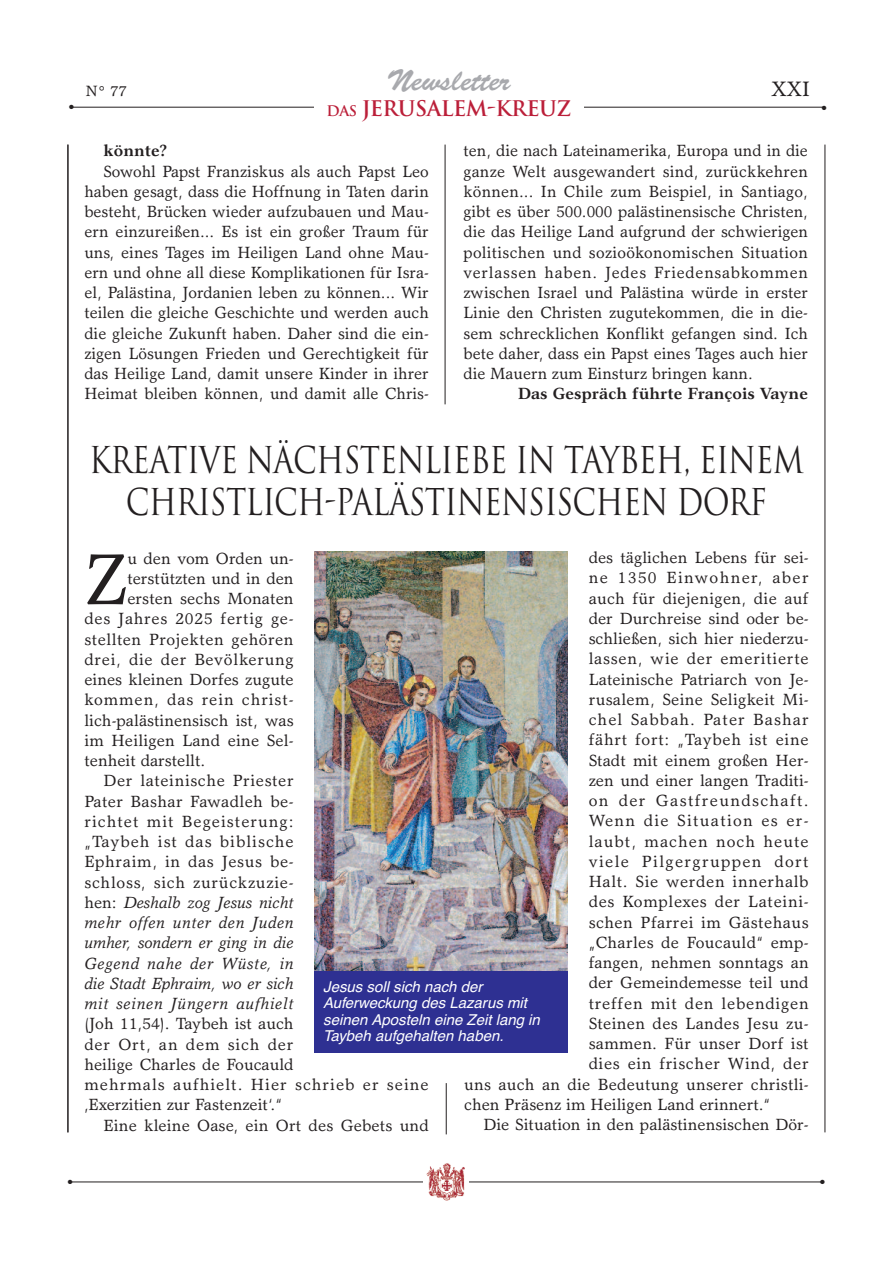
<style>
.page{position:relative;width:893px;height:1263px;background:#fff}
.page>*{position:absolute;margin:0;border:0;box-sizing:border-box;transform-origin:0 0}
.t1{font:72.6px "Garth Graphic";color:#231f20}
.t2{font:36px/42px "Trajan";letter-spacing:-.025em;color:#231f20;text-align:center;scale:.82 1}
.t3{font:30px "Brush Script";color:#a8a9ad}
.t4{font:700 21px "Trajan";letter-spacing:-.025em;color:#bb1f39}
.t5{font:21px "Garth Graphic";color:#231f20}
.t6{font:16.35px/20.2px "Garth Graphic";letter-spacing:.015em;color:#231f20;text-align:justify}
.t7{font:16.35px "Garth Graphic";letter-spacing:.045em;color:#231f20}
.t8{font:16.35px "Garth Graphic";letter-spacing:.08em;color:#231f20}
.t9{font:italic 16.35px "Garth Graphic";color:#231f20}
.t10{font:16.35px "Garth Graphic";letter-spacing:.04em;color:#231f20}
.t11{font:italic 16.35px "Garth Graphic";letter-spacing:.03em;color:#231f20}
.t12{font:16.35px "Garth Graphic";letter-spacing:.035em;color:#231f20}
.t13{font:16.35px "Garth Graphic";letter-spacing:.06em;color:#231f20}
.t14{font:16.35px "Garth Graphic";letter-spacing:.065em;color:#231f20}
.t15{font:700 16.35px "Garth Graphic";color:#231f20}
.t16{font:16.35px "Garth Graphic";letter-spacing:.055em;color:#231f20}
.t17{font:italic 15px/16.5px "Helvetica";color:#fff}
.t18{font:15px "Garth Graphic";color:#231f20}
.t19{font:6px "Zapf Dingbats";color:#231f20}
.s1{font-size:14.25px}
.s2{font-style:normal}
</style>
<div class="page">
<hr style="left:825px;top:145px;width:1px;height:987px;background:#231f20">
<hr style="left:69px;top:1181px;width:754px;height:1px;background:#231f20">
<div style="left:424px;top:1162px;width:45px;height:41px;background:#fff"></div>
<img style="left:426px;top:1163px;width:39px;height:38px">
<hr style="left:68px;top:145px;width:1px;height:987px;background:#231f20">
<hr style="left:71px;top:107px;width:754px;height:1px;background:#231f20">
<div style="left:314px;top:100px;width:270px;height:22px;background:#fff"></div>
<hr style="left:445px;top:145px;width:1px;height:259px;background:#231f20">
<img style="left:315px;top:552px;width:253px;height:419px">
<div style="left:315px;top:971px;width:253px;height:82px;background:#2e3092"></div>
<hr style="left:446px;top:1083px;width:1px;height:51px;background:#231f20">
<h3 class="t3" style="left:387px;top:68px;width:125px">Newsletter</h3>
<p class="t4" style="left:326px;top:96px;width:246px"><span class="s1">Das</span> JERUSALEM-KREUZ</p>
<p class="t5" style="left:771px;top:81px;width:40px">XXI</p>
<p class="t18" style="left:86px;top:85px;width:42px">N° 77</p>
<p class="t19" style="left:69px;top:104px;width:6px">●</p>
<p class="t19" style="left:822px;top:104px;width:6px">●</p>
<p class="t15" style="left:104px;top:145px;width:65px">könnte?</p>
<p class="t6" style="left:84px;top:163px;width:346px;text-indent:19px">Sowohl Papst Franziskus als auch Papst Leo haben gesagt, dass die Hoffnung in Taten darin besteht, Brücken wieder aufzubauen und Mau&shy;ern einzureißen... Es ist ein großer Traum für uns, eines Tages im Heiligen Land ohne Mau&shy;ern und ohne all diese Komplikationen für Isra&shy;el, Palästina, Jordanien leben zu können... Wir teilen die gleiche Geschichte und werden auch die gleiche Zukunft haben. Daher sind die ein&shy;zigen Lösungen Frieden und Gerechtigkeit für das Heilige Land, damit unsere Kinder in ihrer Heimat bleiben können, und damit alle Chris-</p>
<p class="t6" style="left:463px;top:142px;width:346px">ten, die nach Lateinamerika, Europa und in die ganze Welt ausgewandert sind, zurückkehren können... In Chile zum Beispiel, in Santiago, gibt es über 500.000 palästinensische Christen, die das Heilige Land aufgrund der schwierigen politischen und sozioökonomischen Situation verlassen haben. Jedes Friedensabkommen zwischen Israel und Palästina würde in erster Linie den Christen zugutekommen, die in die&shy;sem schrecklichen Konflikt gefangen sind. Ich bete daher, dass ein Papst eines Tages auch hier die Mauern zum Einsturz bringen kann.</p>
<p class="t15" style="left:518px;top:388px;width:292px">Das Gespräch führte François Vayne</p>
<h2 class="t2" style="left:89px;top:439px;width:873px">KREATIVE NÄCHSTENLIEBE IN TAYBEH, EINEM<br>CHRISTLICH-PALÄSTINENSISCHEN DORF</h2>
<p class="t6" style="left:589px;top:549px;width:221px">des täglichen Lebens für sei-</p>
<p class="t8" style="left:589px;top:571px;width:221px">ne 1350 Einwohner, aber</p>
<p class="t6" style="left:589px;top:589px;width:221px">auch für diejenigen, die auf</p>
<p class="t6" style="left:589px;top:610px;width:221px">der Durchreise sind oder be-</p>
<p class="t6" style="left:589px;top:630px;width:221px">schließen, sich hier niederzu-</p>
<p class="t7" style="left:589px;top:652px;width:221px">lassen, wie der emeritierte</p>
<p class="t6" style="left:589px;top:670px;width:221px">Lateinische Patriarch von Je-</p>
<p class="t6" style="left:589px;top:691px;width:221px">rusalem, Seine Seligkeit Mi-</p>
<p class="t14" style="left:589px;top:713px;width:221px">chel Sabbah. Pater Bashar</p>
<p class="t7" style="left:589px;top:733px;width:221px">fährt fort: „Taybeh ist eine</p>
<p class="t6" style="left:589px;top:751px;width:221px">Stadt mit einem großen Her-</p>
<p class="t6" style="left:589px;top:772px;width:221px">zen und einer langen Traditi-</p>
<p class="t8" style="left:589px;top:794px;width:221px">on der Gastfreundschaft.</p>
<p class="t8" style="left:589px;top:814px;width:221px">Wenn die Situation es er-</p>
<p class="t14" style="left:589px;top:835px;width:221px">laubt, machen noch heute</p>
<p class="t8" style="left:589px;top:855px;width:221px">viele Pilgergruppen dort</p>
<p class="t10" style="left:589px;top:875px;width:221px">Halt. Sie werden innerhalb</p>
<p class="t10" style="left:589px;top:895px;width:221px">des Komplexes der Lateini-</p>
<p class="t6" style="left:589px;top:913px;width:221px">schen Pfarrei im Gästehaus</p>
<p class="t6" style="left:589px;top:934px;width:221px">„Charles de Foucauld“ emp-</p>
<p class="t6" style="left:589px;top:954px;width:221px">fangen, nehmen sonntags an</p>
<p class="t6" style="left:589px;top:974px;width:221px">der Gemeindemesse teil und</p>
<p class="t7" style="left:589px;top:997px;width:221px">treffen mit den lebendigen</p>
<p class="t6" style="left:589px;top:1015px;width:221px">Steinen des Landes Jesu zu-</p>
<p class="t6" style="left:589px;top:1035px;width:221px">sammen. Für unser Dorf ist</p>
<p class="t12" style="left:589px;top:1057px;width:221px">dies ein frischer Wind, der</p>
<p class="t6" style="left:464px;top:1075px;width:346px">uns auch an die Bedeutung unserer christli-</p>
<p class="t6" style="left:464px;top:1096px;width:307px">chen Präsenz im Heiligen Land erinnert.“</p>
<p class="t6" style="left:483px;top:1116px;width:327px">Die Situation in den palästinensischen Dör-</p>
<h1 class="t1" style="left:84px;top:552px;width:45px">Z</h1>
<p class="t6" style="left:127px;top:549px;width:168px">u den vom Orden un-</p>
<p class="t6" style="left:127px;top:570px;width:168px">terstützten und in den</p>
<p class="t6" style="left:127px;top:590px;width:168px">ersten sechs Monaten</p>
<p class="t7" style="left:84px;top:613px;width:211px">des Jahres 2025 fertig ge-</p>
<p class="t6" style="left:84px;top:630px;width:211px">stellten Projekten gehören</p>
<p class="t7" style="left:84px;top:653px;width:211px">drei, die der Bevölkerung</p>
<p class="t6" style="left:84px;top:671px;width:211px">eines kleinen Dorfes zugute</p>
<p class="t16" style="left:84px;top:694px;width:211px">kommen, das rein christ-</p>
<p class="t6" style="left:84px;top:711px;width:211px">lich-palästinensisch ist, was</p>
<p class="t6" style="left:84px;top:732px;width:211px">im Heiligen Land eine Sel-</p>
<p class="t6" style="left:84px;top:752px;width:123px">tenheit darstellt.</p>
<p class="t12" style="left:104px;top:775px;width:192px">Der lateinische Priester</p>
<p class="t6" style="left:84px;top:792px;width:211px">Pater Bashar Fawadleh be-</p>
<p class="t13" style="left:84px;top:815px;width:211px">richtet mit Begeisterung:</p>
<p class="t13" style="left:84px;top:835px;width:211px">„Taybeh ist das biblische</p>
<p class="t10" style="left:84px;top:856px;width:211px">Ephraim, in das Jesus be-</p>
<p class="t7" style="left:84px;top:876px;width:211px">schloss, sich zurückzuzie-</p>
<p class="t9" style="left:84px;top:896px;width:211px"><span class="s2">hen:</span> Deshalb zog Jesus nicht</p>
<p class="t11" style="left:84px;top:916px;width:211px">mehr offen unter den Juden</p>
<p class="t9" style="left:84px;top:937px;width:211px">umher, sondern er ging in die</p>
<p class="t11" style="left:84px;top:957px;width:211px">Gegend nahe der Wüste, in</p>
<p class="t9" style="left:84px;top:977px;width:211px">die Stadt Ephraim, wo er sich</p>
<p class="t11" style="left:84px;top:997px;width:211px">mit seinen Jüngern aufhielt</p>
<p class="t6" style="left:84px;top:1015px;width:346px;text-align:left">(Joh 11,54). Taybeh ist auch<br>der Ort, an dem sich der<br>heilige Charles de Foucauld<br>mehrmals aufhielt. Hier schrieb er seine ‚Exerzitien zur Fastenzeit‘.“</p>
<p class="t6" style="left:103px;top:1116px;width:327px">Eine kleine Oase, ein Ort des Gebets und</p>
<p class="t17" style="left:323px;top:978px;width:218px">Jesus soll sich nach der<br>Auferweckung des Lazarus mit seinen Aposteln eine Zeit lang in<br>Taybeh aufgehalten haben.</p>
<p class="t19" style="left:68px;top:1178px;width:6px">●</p>
<p class="t19" style="left:820px;top:1179px;width:6px">●</p>
</div>
